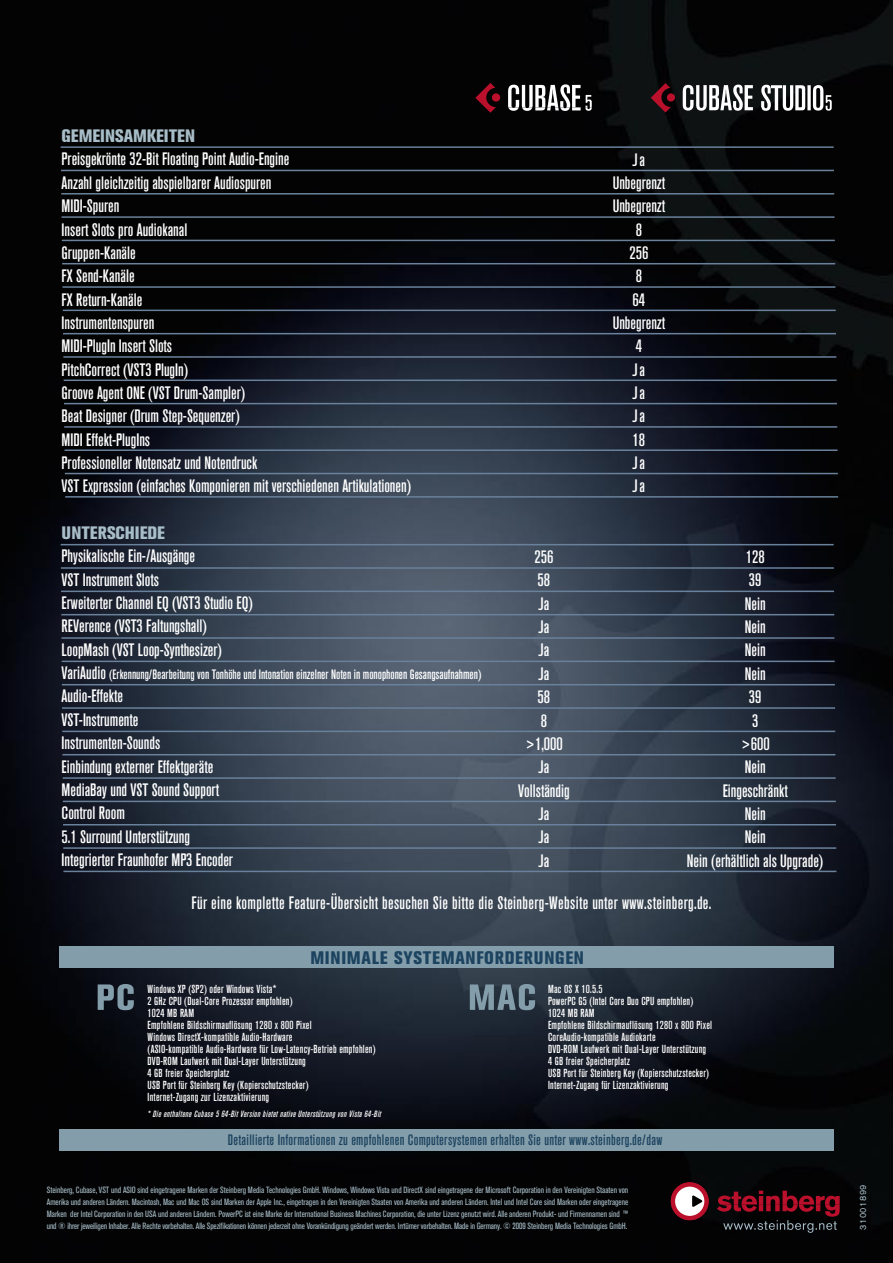
<style>
.page{position:relative;width:893px;height:1263px;background:#fff}
.page>*{position:absolute;margin:0;border:0;box-sizing:border-box;transform-origin:0 0}
.t1{font:800 condensed 18px "Akzidenz Grotesk BQ";letter-spacing:.04em;color:#1c435f}
.t2{font:500 condensed 17.85px/23.4px "Akzidenz Grotesk BQ";color:#fff}
.t3{font:500 condensed 17.85px "Akzidenz Grotesk BQ";letter-spacing:.02em;color:#fff}
.t4{font:800 condensed 17.85px "Akzidenz Grotesk BQ";color:#a7bdc8}
.t5{font:500 condensed 15px "Akzidenz Grotesk BQ";letter-spacing:.02em;color:#1c435f}
.t6{font:500 condensed 13.5px "Akzidenz Grotesk BQ";color:#fff}
.t7{font:500 condensed 11.55px/12px "Akzidenz Grotesk BQ";letter-spacing:.02em;color:#fff}
.t8{font:condensed 9px/12px "Akzidenz Grotesk BQ";letter-spacing:-.005em;color:#a7bdc8;text-align:justify}
.t9{font:italic 500 condensed 9px "Akzidenz Grotesk BQ";letter-spacing:.04em;color:#fff}
.t10{font:9px "Akzidenz Grotesk BQ";letter-spacing:.06em;color:#a7bdc8}
.s1{font-size:17.85px}
</style>
<div class="page">
<img style="left:0;top:0;width:893px;height:1263px">
<svg style="left:508px;top:84px;width:84px;height:27px"></svg>
<svg style="left:475px;top:83px;width:25px;height:30px"></svg>
<svg style="left:683px;top:85px;width:70px;height:26px"></svg>
<svg style="left:761px;top:85px;width:71px;height:26px"></svg>
<svg style="left:651px;top:83px;width:24px;height:29px"></svg>
<svg style="left:671px;top:1182px;width:38px;height:38px"></svg>
<svg style="left:717px;top:1190px;width:123px;height:43px;background:#381018"></svg>
<hr style="left:61px;top:146px;width:773px;height:2px;background:#69819b">
<hr style="left:61px;top:170px;width:773px;height:1px;background:#69819b">
<hr style="left:61px;top:193px;width:773px;height:2px;background:#69819b">
<hr style="left:62px;top:216px;width:772px;height:2px;background:#69819b">
<hr style="left:62px;top:240px;width:773px;height:1px;background:#69819b">
<hr style="left:62px;top:263px;width:773px;height:1px;background:#69819b">
<hr style="left:62px;top:286px;width:773px;height:2px;background:#69819b">
<hr style="left:63px;top:310px;width:773px;height:1px;background:#69819b">
<hr style="left:63px;top:333px;width:773px;height:1px;background:#69819b">
<hr style="left:63px;top:356px;width:773px;height:2px;background:#69819b">
<hr style="left:64px;top:379px;width:773px;height:2px;background:#69819b">
<hr style="left:64px;top:403px;width:773px;height:1px;background:#69819b">
<hr style="left:64px;top:426px;width:773px;height:2px;background:#69819b">
<hr style="left:65px;top:449px;width:772px;height:2px;background:#69819b">
<hr style="left:65px;top:473px;width:773px;height:1px;background:#69819b">
<hr style="left:65px;top:496px;width:773px;height:2px;background:#69819b">
<hr style="left:61px;top:544px;width:773px;height:1px;background:#69819b">
<hr style="left:61px;top:567px;width:773px;height:2px;background:#69819b">
<hr style="left:61px;top:591px;width:773px;height:1px;background:#69819b">
<hr style="left:61px;top:614px;width:773px;height:1px;background:#69819b">
<hr style="left:61px;top:637px;width:773px;height:2px;background:#69819b">
<hr style="left:62px;top:661px;width:773px;height:1px;background:#69819b">
<hr style="left:62px;top:684px;width:773px;height:1px;background:#69819b">
<hr style="left:62px;top:707px;width:773px;height:2px;background:#69819b">
<hr style="left:62px;top:731px;width:773px;height:1px;background:#69819b">
<hr style="left:62px;top:754px;width:773px;height:1px;background:#69819b">
<hr style="left:63px;top:777px;width:773px;height:2px;background:#69819b">
<hr style="left:63px;top:801px;width:773px;height:1px;background:#69819b">
<hr style="left:63px;top:824px;width:773px;height:1px;background:#69819b">
<hr style="left:63px;top:847px;width:773px;height:2px;background:#69819b">
<hr style="left:63px;top:871px;width:773px;height:1px;background:#69819b">
<div style="left:59px;top:946px;width:774px;height:22px;background:#849daa"></div>
<svg style="left:98px;top:984px;width:36px;height:26px"></svg>
<svg style="left:470px;top:984px;width:65px;height:26px;background:#5f737f"></svg>
<div style="left:59px;top:1129px;width:774px;height:21px;background:#849daa"></div>
<p class="t4" style="left:62px;top:126px;width:135px">GEMEINSAMKEITEN</p>
<p class="t2" style="left:62px;top:147px;width:351px">Preisgekrönte 32-Bit Floating Point Audio-Engine<br>Anzahl gleichzeitig abspielbarer Audiospuren<br>MIDI-Spuren<br>Insert Slots pro Audiokanal<br>Gruppen-Kanäle<br>FX Send-Kanäle<br>FX Return-Kanäle<br>Instrumentenspuren<br>MIDI-PlugIn Insert Slots<br>PitchCorrect (VST3 PlugIn)<br>Groove Agent ONE (VST Drum-Sampler)<br>Beat Designer (Drum Step-Sequenzer)<br>MIDI Effekt-PlugIns<br>Professioneller Notensatz und Notendruck<br>VST Expression (einfaches Komponieren mit verschiedenen Artikulationen)</p>
<p class="t4" style="left:62px;top:522px;width:105px">UNTERSCHIEDE</p>
<p class="t2" style="left:62px;top:544px;width:193px">Physikalische Ein-/Ausgänge<br>VST Instrument Slots<br>Erweiterter Channel EQ (VST3 Studio EQ)<br>REVerence (VST3 Faltungshall)<br>LoopMash (VST Loop-Synthesizer)</p>
<p class="t6" style="left:62px;top:667px;width:421px"><span class="s1">VariAudio</span> (Erkennung/Bearbeitung von Tonhöhe und Intonation einzelner Noten in monophonen Gesangsaufnahmen)</p>
<p class="t2" style="left:62px;top:684px;width:173px">Audio-Effekte<br>VST-Instrumente<br>Instrumenten-Sounds<br>Einbindung externer Effektgeräte<br>MediaBay und VST Sound Support<br>Control Room<br>5.1 Surround Unterstützung<br>Integrierter Fraunhofer MP3 Encoder</p>
<p class="t2" style="left:613px;top:148px;width:54px;text-align:center">Ja<br>Unbegrenzt<br>Unbegrenzt<br>8<br>256<br>8<br>64<br>Unbegrenzt<br>4<br>Ja<br>Ja<br>Ja<br>18<br>Ja<br>Ja</p>
<p class="t2" style="left:518px;top:545px;width:53px;text-align:center">256<br>58<br>Ja<br>Ja<br>Ja<br>Ja<br>58<br>8<br>&gt;1,000<br>Ja<br>Vollständig<br>Ja<br>Ja<br>Ja</p>
<p class="t2" style="left:687px;top:545px;width:138px;text-align:center">128<br>39<br>Nein<br>Nein<br>Nein<br>Nein<br>39<br>3<br>&gt;600<br>Nein<br>Eingeschränkt<br>Nein<br>Nein<br>Nein (erhältlich als Upgrade)</p>
<p class="t3" style="left:192px;top:893px;width:521px">Für eine komplette Feature-Übersicht besuchen Sie bitte die Steinberg-Website unter www.steinberg.de.</p>
<p class="t1" style="left:310px;top:947px;width:275px">MINIMALE SYSTEMANFORDERUNGEN</p>
<p class="t7" style="left:148px;top:982px;width:229px">Windows XP (SP2) oder Windows Vista*<br>2 GHz CPU (Dual-Core Prozessor empfohlen)<br>1024 MB RAM<br>Empfohlene Bildschirmauflösung 1280 x 800 Pixel<br>Windows DirectX-kompatible Audio-Hardware<br>(ASIO-kompatible Audio-Hardware für Low-Latency-Betrieb empfohlen)<br>DVD-ROM Laufwerk mit Dual-Layer Unterstützung<br>4 GB freier Speicherplatz<br>USB Port für Steinberg Key (Kopierschutzstecker)<br>Internet-Zugang zur Lizenzaktivierung</p>
<p class="t9" style="left:148px;top:1109px;width:235px">* Die enthaltene Cubase 5 64-Bit Version bietet native Unterstützung von Vista 64-Bit</p>
<p class="t7" style="left:548px;top:982px;width:166px">Mac OS X 10.5.5<br>PowerPC G5 (Intel Core Duo CPU empfohlen)<br>1024 MB RAM<br>Empfohlene Bildschirmauflösung 1280 x 800 Pixel CoreAudio-kompatible Audiokarte<br>DVD-ROM Laufwerk mit Dual-Layer Unterstützung 4 GB freier Speicherplatz<br>USB Port für Steinberg Key (Kopierschutzstecker)<br>Internet-Zugang für Lizenzaktivierung</p>
<p class="t5" style="left:228px;top:1131px;width:436px">Detaillierte Informationen zu empfohlenen Computersystemen erhalten Sie unter www.steinberg.de/daw</p>
<p class="t8" style="left:47px;top:1184px;width:583px">Steinberg, Cubase, VST und ASIO sind eingetragene Marken der Steinberg Media Technologies GmbH. Windows, Windows Vista und DirectX sind eingetragene der Microsoft Corporation in den Vereinigten Staaten von Amerika und anderen Ländern. Macintosh, Mac und Mac OS sind Marken der Apple Inc., eingetragen in den Vereinigten Staaten von Amerika und anderen Ländern. Intel und Intel Core sind Marken oder eingetragene Marken der Intel Corporation in den USA und anderen Ländern. PowerPC ist eine Marke der International Business Machines Corporation, die unter Lizenz genutzt wird. Alle anderen Produkt- und Firmennamen sind ™ und ® ihrer jeweiligen Inhaber. Alle Rechte vorbehalten. Alle Spezifikationen können jederzeit ohne Vorankündigung geändert werden. Irrtümer vorbehalten. Made in Germany. © 2009 Steinberg Media Technologies GmbH.</p>
<p class="t10" style="left:858px;top:1230px;width:47px;rotate:-90deg">31001899</p>
</div>
